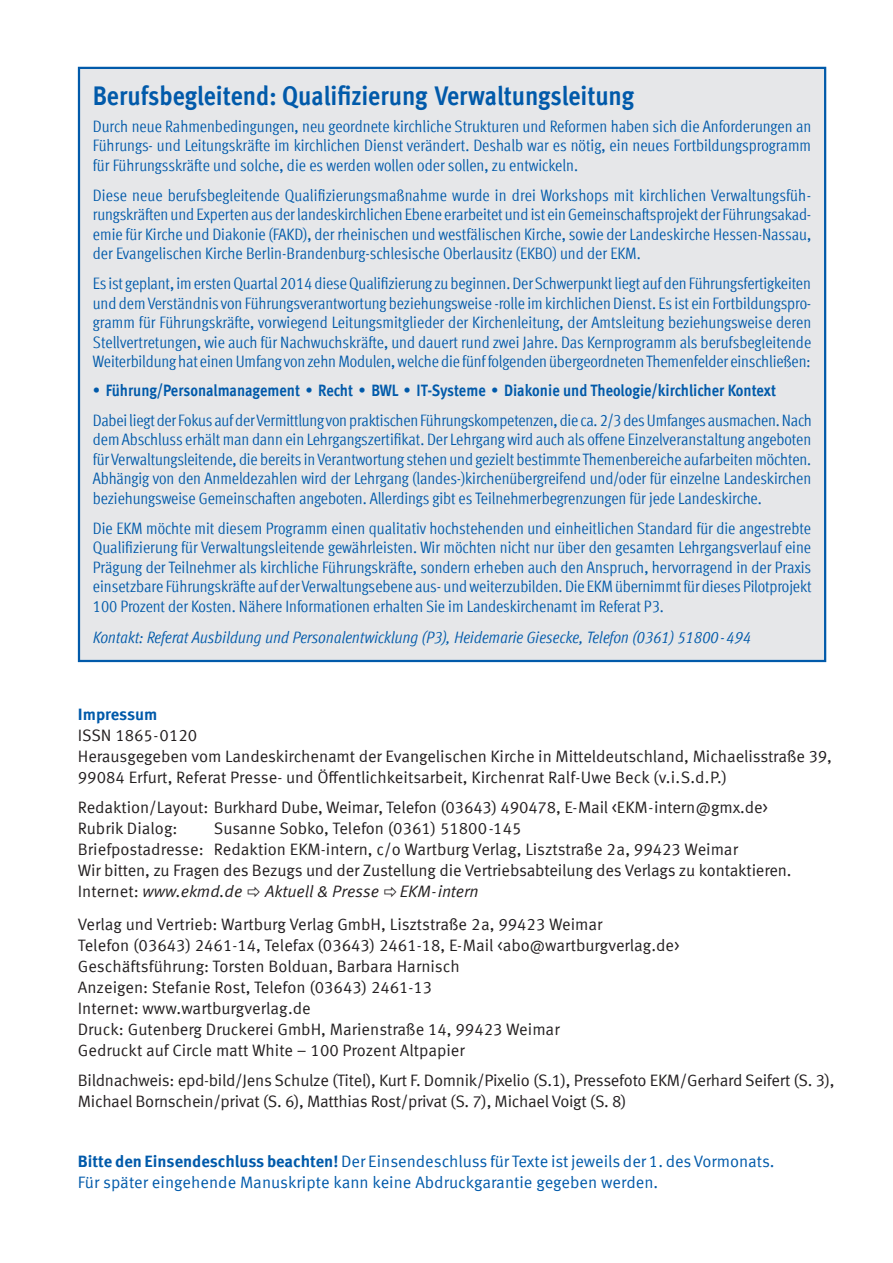
<style>
.page{position:relative;width:893px;height:1263px;background:#fff}
.page>*{position:absolute;margin:0;border:0;box-sizing:border-box;transform-origin:0 0}
.t1{font:700 condensed 27px "Meta Offc";color:#015aaa}
.t2{font:condensed 16.5px/19.5px "Meta Offc";letter-spacing:-.005em;color:#015aaa;text-align:justify}
.t3{font:16.5px/21px "Meta Offc Norm";letter-spacing:-.005em;color:#231f20}
.t4{font:16.5px/21px "Meta Offc Norm";letter-spacing:-.005em;color:#015aaa}
.t5{font:italic condensed 16.5px "Meta Offc";color:#015aaa}
.t6{font:700 condensed 16.5px "Meta Offc";color:#015aaa}
.t7{font:16.5px "Meta Offc Norm Ita";letter-spacing:-.005em;color:#231f20}
.t8{font:700 16.5px "Meta Offc";letter-spacing:-.005em;color:#015aaa}
.s1{font-family:"Meta Offc Norm"}
.s2{font-family:"Meta Offc";font-weight:700}
</style>
<div class="page">
<div style="left:79px;top:68px;width:746px;height:593px;background:#e6e7e9"></div>
<h1 class="t1" style="left:93px;top:80px;width:543px">Berufsbegleitend: Qualifizierung Verwaltungsleitung</h1>
<p class="t2" style="left:93px;top:117px;width:720px">Durch neue Rahmenbedingungen, neu geordnete kirchliche Strukturen und Reformen haben sich die Anforderungen an Führungs- und Leitungskräfte im kirchlichen Dienst verändert. Deshalb war es nötig, ein neues Fortbildungsprogramm für Führungsskräfte und solche, die es werden wollen oder sollen, zu entwickeln.</p>
<p class="t2" style="left:93px;top:186px;width:720px">Diese neue berufsbegleitende Qualifizierungsmaßnahme wurde in drei Workshops mit kirchlichen Verwaltungsfüh&shy;rungskräften und Experten aus der landeskirchlichen Ebene erarbeitet und ist ein Gemeinschaftsprojekt der Führungsakad&shy;emie für Kirche und Diakonie (FAKD), der rheinischen und westfälischen Kirche, sowie der Landeskirche Hessen-Nassau, der Evangelischen Kirche Berlin-Brandenburg-schlesische Oberlausitz (EKBO) und der EKM.</p>
<p class="t2" style="left:93px;top:274px;width:720px">Es ist geplant, im ersten Quartal 2014 diese Qualifizierung zu beginnen. Der Schwerpunkt liegt auf den Führungsfertigkeiten und dem Verständnis von Führungsverantwortung beziehungsweise -rolle im kirchlichen Dienst. Es ist ein Fortbildungspro&shy;gramm für Führungskräfte, vorwiegend Leitungsmitglieder der Kirchenleitung, der Amtsleitung beziehungsweise deren Stellvertretungen, wie auch für Nachwuchskräfte, und dauert rund zwei Jahre. Das Kernprogramm als berufsbegleitende Weiterbildung hat einen Umfang von zehn Modulen, welche die fünf folgenden übergeordneten Themenfelder einschließen:</p>
<p class="t6" style="left:93px;top:380px;width:685px">• Führung/Personalmanagement • Recht • BWL • IT-Systeme • Diakonie und Theologie/kirchlicher Kontext</p>
<p class="t2" style="left:93px;top:411px;width:720px">Dabei liegt der Fokus auf der Vermittlung von praktischen Führungskompetenzen, die ca. 2/3 des Umfanges ausmachen. Nach dem Abschluss erhält man dann ein Lehrgangszertifikat. Der Lehrgang wird auch als offene Einzelveranstaltung angeboten für Verwaltungsleitende, die bereits in Verantwortung stehen und gezielt bestimmte Themenbereiche aufarbeiten möchten.<br>Abhängig von den Anmeldezahlen wird der Lehrgang (landes-)kirchenübergreifend und/oder für einzelne Landeskirchen beziehungsweise Gemeinschaften angeboten. Allerdings gibt es Teilnehmerbegrenzungen für jede Landeskirche.</p>
<p class="t2" style="left:93px;top:519px;width:720px">Die EKM möchte mit diesem Programm einen qualitativ hochstehenden und einheitlichen Standard für die angestrebte Qualifizierung für Verwaltungsleitende gewährleisten. Wir möchten nicht nur über den gesamten Lehrgangsverlauf eine Prägung der Teilnehmer als kirchliche Führungskräfte, sondern erheben auch den Anspruch, hervorragend in der Praxis einsetzbare Führungskräfte auf der Verwaltungsebene aus- und weiterzubilden. Die EKM übernimmt für dieses Pilotprojekt 100 Prozent der Kosten. Nähere Informationen erhalten Sie im Landeskirchenamt im Referat P3.</p>
<p class="t5" style="left:93px;top:628px;width:660px">Kontakt: Referat Ausbildung und Personalentwicklung (P3), Heidemarie Giesecke, Telefon (0361) 51800-494</p>
<p class="t8" style="left:78px;top:704px;width:81px">Impressum</p>
<p class="t3" style="left:78px;top:725px;width:756px">ISSN 1865-0120<br>Herausgegeben vom Landeskirchenamt der Evangelischen Kirche in Mitteldeutschland, Michaelisstraße 39,<br>99084 Erfurt, Referat Presse- und Öffentlichkeitsarbeit, Kirchenrat Ralf-Uwe Beck (v.i.S.d.P.)</p>
<p class="t3" style="left:78px;top:797px;width:691px">Redaktion/Layout: Burkhard Dube, Weimar, Telefon (03643) 490478, E-Mail &lt;EKM-intern@gmx.de&gt;<br>Rubrik Dialog:</p>
<p class="t3" style="left:78px;top:818px;width:715px;text-indent:136px">Susanne Sobko, Telefon (0361) 51800-145<br>Briefpostadresse: Redaktion EKM-intern, c/o Wartburg Verlag, Lisztstraße 2a, 99423 Weimar<br>Wir bitten, zu Fragen des Bezugs und der Zustellung die Vertriebsabteilung des Verlags zu kontaktieren.</p>
<p class="t7" style="left:78px;top:882px;width:166px"><span class="s1">Internet:</span> www.ekmd.de</p>
<p class="t7" style="left:265px;top:882px;width:115px">Aktuell &amp; Presse</p>
<p class="t7" style="left:400px;top:882px;width:80px">EKM-intern</p>
<p class="t3" style="left:78px;top:914px;width:603px">Verlag und Vertrieb: Wartburg Verlag GmbH, Lisztstraße 2a, 99423 Weimar<br>Telefon (03643) 2461-14, Telefax (03643) 2461-18, E-Mail &lt;abo@wartburgverlag.de&gt; Geschäftsführung: Torsten Bolduan, Barbara Harnisch<br>Anzeigen: Stefanie Rost, Telefon (03643) 2461-13<br>Internet: www.wartburgverlag.de<br>Druck: Gutenberg Druckerei GmbH, Marienstraße 14, 99423 Weimar<br>Gedruckt auf Circle matt White – 100 Prozent Altpapier</p>
<p class="t3" style="left:78px;top:1070px;width:758px">Bildnachweis: epd-bild/Jens Schulze (Titel), Kurt F. Domnik/Pixelio (S.1), Pressefoto EKM/Gerhard Seifert (S. 3),<br>Michael Bornschein/privat (S. 6), Matthias Rost/privat (S. 7), Michael Voigt (S. 8)</p>
<p class="t4" style="left:78px;top:1151px;width:698px"><span class="s2">Bitte den Einsendeschluss beachten!</span> Der Einsendeschluss für Texte ist jeweils der 1. des Vormonats.<br>Für später eingehende Manuskripte kann keine Abdruckgarantie gegeben werden.</p>
</div>
